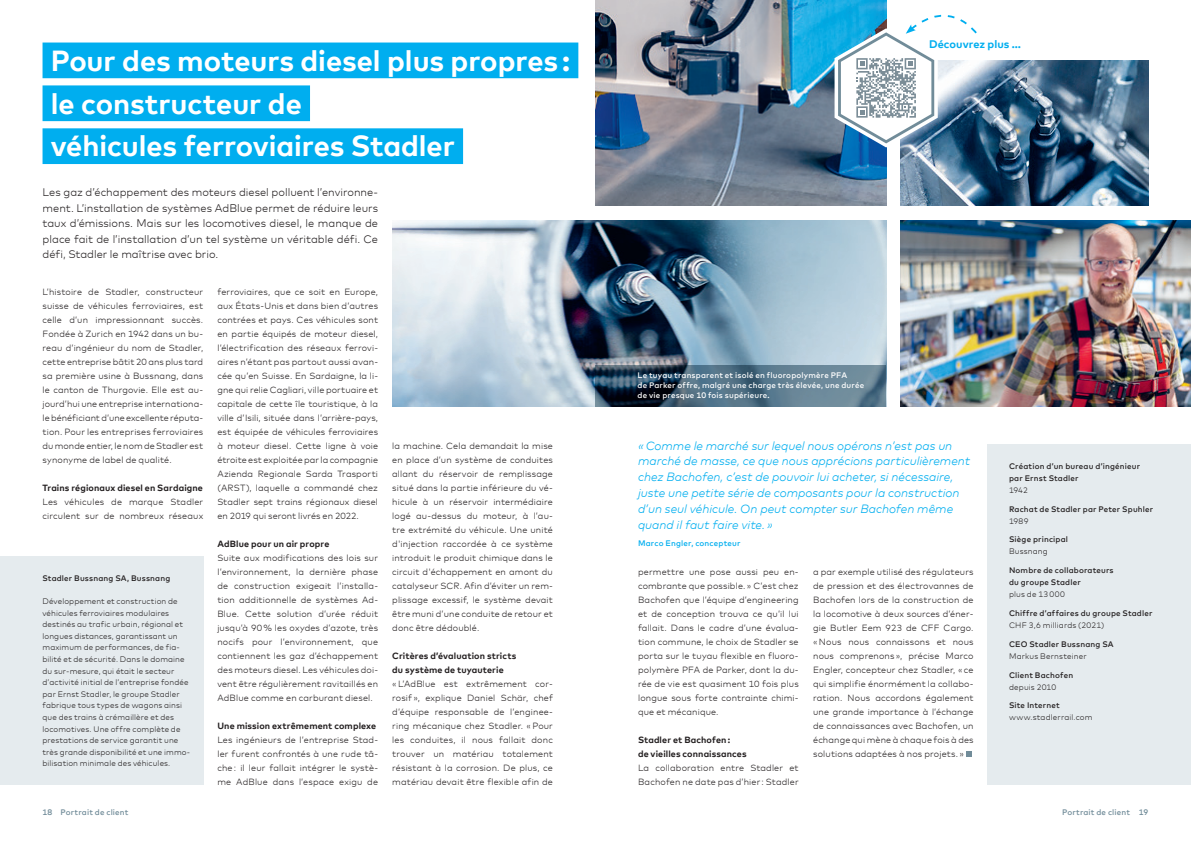
<style>
.page{position:relative;width:1191px;height:842px;background:#fff}
.page>*{position:absolute;margin:0;border:0;box-sizing:border-box;transform-origin:0 0}
.t1{font:700 29px/42.9px "Mark Offc Pro";letter-spacing:-.005em;color:#fff}
.t2{font:italic 300 12px/15.8px "Mark Offc Pro";color:#00aeef}
.t3{font:300 11px/15.5px "Mark Offc Pro";color:#231f20;text-align:justify}
.t4{font:700 11px "Mark Offc Pro";letter-spacing:.005em;color:#00aeef}
.t5{font:300 9px/14px "Mark Offc Pro";letter-spacing:.01em;color:#231f20;text-align:justify}
.t6{font:700 9px/14px "Mark Offc Pro";letter-spacing:.015em;color:#231f20}
.t7{font:300 8px/11.6px "Mark Offc Pro";letter-spacing:.015em;color:#231f20}
.t8{font:500 8px/12px "Mark Offc Pro";letter-spacing:.02em;color:#231f20}
.t9{font:500 8px/10px "Mark Offc Pro";letter-spacing:.02em;color:#fff}
.t10{font:500 8px "Mark Offc Pro";letter-spacing:.02em;color:#718c99}
.t11{font:500 8px "Mark Offc Pro";letter-spacing:.02em;color:#00aeef}
</style>
<div class="page">
<img style="left:392px;top:220px;width:494px;height:187px">
<img style="left:595px;top:0;width:291px;height:206px">
<svg style="left:595px;top:366px;width:291px;height:41px;background:#486477"></svg>
<img style="left:900px;top:220px;width:291px;height:187px">
<img style="left:900px;top:60px;width:248px;height:146px">
<div style="left:43px;top:43px;width:535px;height:35px;background:#00aeef"></div>
<div style="left:43px;top:85px;width:267px;height:36px;background:#00aeef"></div>
<div style="left:43px;top:128px;width:420px;height:36px;background:#00aeef"></div>
<div style="left:987px;top:444px;width:204px;height:341px;background:#e5ebee"></div>
<div style="left:0;top:556px;width:203px;height:229px;background:#e5ebee"></div>
<svg style="left:966px;top:751px;width:5px;height:6px"></svg>
<svg style="left:834px;top:0;width:144px;height:147px"></svg>
<h1 class="t1" style="left:51px;top:36px;width:521px">Pour des moteurs diesel plus propres : le constructeur de<br>véhicules ferroviaires Stadler</h1>
<p class="t3" style="left:43px;top:184px;width:337px">Les gaz d’échappement des moteurs diesel polluent l’environne&shy;ment. L’installation de systèmes AdBlue permet de réduire leurs taux d’émissions. Mais sur les locomotives diesel, le manque de place fait de l’installation d’un tel système un véritable défi. Ce défi, Stadler le maîtrise avec brio.</p>
<p class="t5" style="left:43px;top:284px;width:162px">L’histoire de Stadler, constructeur suisse de véhicules ferroviaires, est celle d’un impressionnant succès.<br>Fondée à Zurich en 1942 dans un bu&shy;reau d’ingénieur du nom de Stadler, cette entreprise bâtit 20 ans plus tard sa première usine à Bussnang, dans le canton de Thurgovie. Elle est au&shy;jourd’hui une entreprise internationa&shy;le bénéficiant d’une excellente réputa&shy;tion. Pour les entreprises ferroviaires du monde entier, le nom de Stadler est synonyme de label de qualité.</p>
<p class="t6" style="left:43px;top:480px;width:162px">Trains régionaux diesel en Sardaigne</p>
<p class="t5" style="left:43px;top:494px;width:162px">Les véhicules de marque Stadler circulent sur de nombreux réseaux</p>
<p class="t5" style="left:217px;top:284px;width:162px;text-align:left">ferroviaires, que ce soit en Europe, aux États-Unis et dans bien d’autres contrées et pays. Ces véhicules sont en partie équipés de moteur diesel, l’électrification des réseaux ferrovi&shy;aires n’étant pas partout aussi avan&shy;cée qu’en Suisse. En Sardaigne, la li&shy;gne qui relie Cagliari, ville portuaire et capitale de cette île touristique, à la ville d’Isili, située dans l’arrière-pays, est équipée de véhicules ferroviaires à moteur diesel. Cette ligne à voie étroite est exploitée par la compagnie Azienda Regionale Sarda Trasporti (ARST), laquelle a commandé chez Stadler sept trains régionaux diesel en 2019 qui seront livrés en 2022.</p>
<p class="t6" style="left:217px;top:536px;width:114px">AdBlue pour un air propre</p>
<p class="t5" style="left:217px;top:550px;width:162px">Suite aux modifications des lois sur l’environnement, la dernière phase de construction exigeait l’installa&shy;tion additionnelle de systèmes Ad-Blue. Cette solution d’urée réduit jusqu’à 90% les oxydes d’azote, très nocifs pour l’environnement, que contiennent les gaz d’échappement des moteurs diesel. Les véhicules doi&shy;vent être régulièrement ravitaillés en AdBlue comme en carburant diesel.</p>
<p class="t6" style="left:217px;top:718px;width:160px">Une mission extrêmement complexe</p>
<p class="t5" style="left:217px;top:732px;width:162px">Les ingénieurs de l’entreprise Stad&shy;ler furent confrontés à une rude tâ&shy;che : il leur fallait intégrer le systè&shy;me AdBlue dans l’espace exigu de</p>
<p class="t5" style="left:392px;top:438px;width:162px">la machine. Cela demandait la mise en place d’un système de conduites allant du réservoir de remplissage situé dans la partie inférieure du vé&shy;hicule à un réservoir intermédiaire logé au-dessus du moteur, à l’au&shy;tre extrémité du véhicule. Une unité d'injection raccordée à ce système introduit le produit chimique dans le circuit d'échappement en amont du catalyseur SCR. Afin d’éviter un rem&shy;plissage excessif, le système devait être muni d’une conduite de retour et donc être dédoublé.</p>
<p class="t6" style="left:392px;top:648px;width:126px">Critères d’évaluation stricts du système de tuyauterie</p>
<p class="t5" style="left:392px;top:676px;width:162px">«L’AdBlue est extrêmement cor&shy;rosif », explique Daniel Schär, chef d’équipe responsable de l’enginee&shy;ring mécanique chez Stadler. «Pour les conduites, il nous fallait donc trouver un matériau totalement résistant à la corrosion. De plus, ce matériau devait être flexible afin de</p>
<p class="t8" style="left:43px;top:571px;width:129px">Stadler Bussnang SA, Bussnang</p>
<p class="t7" style="left:43px;top:595px;width:149px">Développement et construction de véhicules ferroviaires modulaires destinés au trafic urbain, régional et longues distances, garantissant un maximum de performances, de fia&shy;bilité et de sécurité. Dans le domaine du sur-mesure, qui était le secteur d’activité initial de l’entreprise fondée par Ernst Stadler, le groupe Stadler fabrique tous types de wagons ainsi que des trains à crémaillère et des locomotives. Une offre complète de prestations de service garantit une très grande disponibilité et une immo&shy;bilisation minimale des véhicules.</p>
<p class="t4" style="left:929px;top:35px;width:93px">Découvrez plus …</p>
<p class="t9" style="left:637px;top:370px;width:228px">Le tuyau transparent et isolé en fluoropolymère PFA<br>de Parker offre, malgré une charge très élevée, une durée de vie presque 10 fois supérieure.</p>
<p class="t2" style="left:638px;top:437px;width:333px">«Comme le marché sur lequel nous opérons n’est pas un marché de masse, ce que nous apprécions particulièrement chez Bachofen, c’est de pouvoir lui acheter, si nécessaire, juste une petite série de composants pour la construction d’un seul véhicule. On peut compter sur Bachofen même quand il faut faire vite. »</p>
<p class="t11" style="left:638px;top:537px;width:104px">Marco Engler, concepteur</p>
<p class="t5" style="left:638px;top:564px;width:162px">permettre une pose aussi peu en&shy;combrante que possible. » C’est chez Bachofen que l’équipe d’engineering et de conception trouva ce qu’il lui fallait. Dans le cadre d’une évalua&shy;tion commune, le choix de Stadler se porta sur le tuyau flexible en fluoro&shy;polymère PFA de Parker, dont la du&shy;rée de vie est quasiment 10 fois plus longue sous forte contrainte chimi&shy;que et mécanique.</p>
<p class="t6" style="left:638px;top:732px;width:110px">Stadler et Bachofen:<br>de vieilles connaissances</p>
<p class="t5" style="left:638px;top:760px;width:162px">La collaboration entre Stadler et<br>Bachofen ne date pas d’hier : Stadler</p>
<p class="t5" style="left:813px;top:564px;width:162px">a par exemple utilisé des régulateurs de pression et des électrovannes de Bachofen lors de la construction de la locomotive à deux sources d’éner&shy;gie Butler Eem 923 de CFF Cargo. «Nous nous connaissons et nous nous comprenons », précise Marco Engler, concepteur chez Stadler, « ce qui simplifie énormément la collabo&shy;ration. Nous accordons également une grande importance à l’échange de connaissances avec Bachofen, un échange qui mène à chaque fois à des solutions adaptées à nos projets. »</p>
<p class="t8" style="left:1009px;top:459px;width:133px">Création d’un bureau d’ingénieur par Ernst Stadler</p>
<p class="t7" style="left:1009px;top:483px;width:20px">1942</p>
<p class="t8" style="left:1009px;top:502px;width:146px">Rachat de Stadler par Peter Spuhler</p>
<p class="t7" style="left:1009px;top:514px;width:21px">1989</p>
<p class="t8" style="left:1009px;top:533px;width:60px">Siège principal</p>
<p class="t7" style="left:1009px;top:545px;width:40px">Bussnang</p>
<p class="t8" style="left:1009px;top:564px;width:106px">Nombre de collaborateurs du groupe Stadler</p>
<p class="t7" style="left:1009px;top:588px;width:57px">plus de 13000</p>
<p class="t8" style="left:1009px;top:606px;width:145px">Chiffre d’affaires du groupe Stadler</p>
<p class="t7" style="left:1009px;top:619px;width:97px">CHF 3,6 milliards (2021)</p>
<p class="t8" style="left:1009px;top:637px;width:106px">CEO Stadler Bussnang SA</p>
<p class="t7" style="left:1009px;top:649px;width:79px">Markus Bernsteiner</p>
<p class="t8" style="left:1009px;top:668px;width:66px">Client Bachofen</p>
<p class="t7" style="left:1009px;top:680px;width:49px">depuis 2010</p>
<p class="t8" style="left:1009px;top:699px;width:52px">Site Internet</p>
<p class="t7" style="left:1009px;top:711px;width:85px">www.stadlerrail.com</p>
<p class="t10" style="left:1062px;top:807px;width:70px">Portrait de client</p>
<p class="t10" style="left:60px;top:807px;width:70px">Portrait de client</p>
<p class="t10" style="left:43px;top:807px;width:11px">18</p>
<p class="t10" style="left:1139px;top:807px;width:11px">19</p>
</div>
